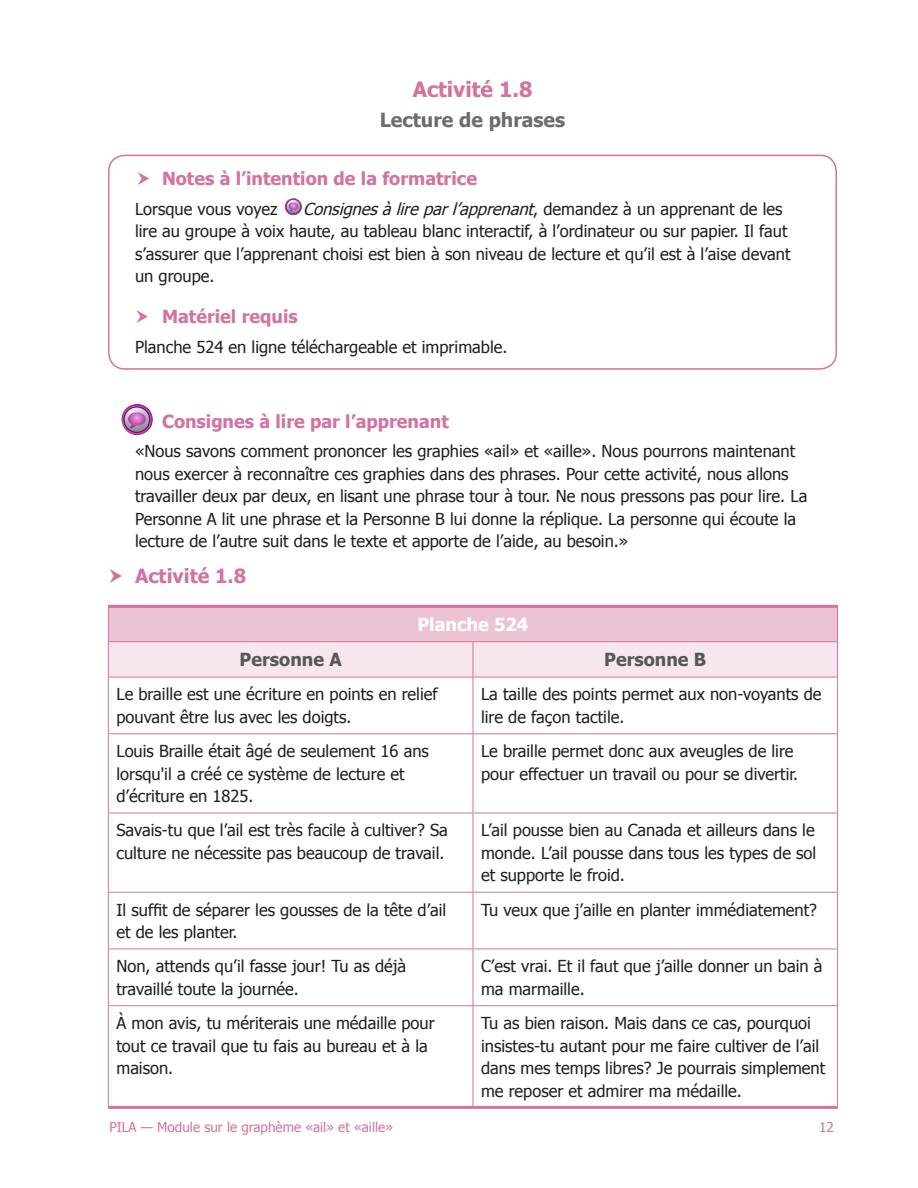
<style>
.page{position:relative;width:918px;height:1188px;background:#fff}
.page>*{position:absolute;margin:0;border:0;box-sizing:border-box;transform-origin:0 0}
.Activité_-_titre_mau{font:700 21px "Tahoma";color:#d1749f}
.Activité_-_sous-titr{font:700 19.5px "Tahoma";color:#6c6d70}
.Activité_x_x_mauve{font:700 19.5px "Tahoma";color:#d1749f}
.Activité_-_boîte_mau{font:700 18px "Tahoma";color:#d1749f}
.Tableau_titre_gris{font:700 18px "Tahoma";color:#57585a}
.Tableau_titre_blanc{font:700 18px "Tahoma";color:#fff}
.Tableau_texte_noir{font:16.5px/22.5px "Tahoma";color:#231f20}
.Activité_-_boîte_tex{font:16.5px/22.5px "Tahoma";color:#231f20}
.t1{font:13.5px "Tahoma";color:#d1749f}
.s1{font-style:italic}
</style>
<div class="page">
<div style="left:108px;top:155px;width:729px;height:215px;border:2px solid #d1749f;border-radius:16px"></div>
<img style="left:121px;top:404px;width:32px;height:31px">
<div style="left:108px;top:606px;width:730px;height:36px;background:#ebc3d5"></div>
<div style="left:109px;top:642px;width:728px;height:35px;background:#f7e6ed"></div>
<hr style="left:108px;top:642px;width:1px;height:35px;background:#d1749f">
<hr style="left:108px;top:641px;width:365px;height:1px;background:#d1749f">
<hr style="left:473px;top:642px;width:1px;height:35px;background:#d1749f">
<hr style="left:473px;top:641px;width:365px;height:1px;background:#d1749f">
<hr style="left:837px;top:642px;width:1px;height:35px;background:#d1749f">
<hr style="left:108px;top:605px;width:365px;height:3px;background:#d1749f">
<hr style="left:473px;top:605px;width:365px;height:3px;background:#d1749f">
<hr style="left:108px;top:608px;width:1px;height:33px;background:#d1749f">
<hr style="left:837px;top:608px;width:1px;height:33px;background:#d1749f">
<hr style="left:108px;top:677px;width:365px;height:1px;background:#d1749f">
<hr style="left:108px;top:677px;width:1px;height:56px;background:#d1749f">
<hr style="left:473px;top:677px;width:365px;height:1px;background:#d1749f">
<hr style="left:473px;top:677px;width:1px;height:56px;background:#d1749f">
<hr style="left:837px;top:677px;width:1px;height:56px;background:#d1749f">
<hr style="left:108px;top:733px;width:365px;height:1px;background:#d1749f">
<hr style="left:108px;top:734px;width:1px;height:79px;background:#d1749f">
<hr style="left:473px;top:733px;width:365px;height:1px;background:#d1749f">
<hr style="left:473px;top:734px;width:1px;height:79px;background:#d1749f">
<hr style="left:837px;top:734px;width:1px;height:79px;background:#d1749f">
<hr style="left:108px;top:813px;width:365px;height:1px;background:#d1749f">
<hr style="left:108px;top:813px;width:1px;height:79px;background:#d1749f">
<hr style="left:473px;top:813px;width:365px;height:1px;background:#d1749f">
<hr style="left:473px;top:813px;width:1px;height:79px;background:#d1749f">
<hr style="left:837px;top:813px;width:1px;height:79px;background:#d1749f">
<hr style="left:108px;top:892px;width:365px;height:1px;background:#d1749f">
<hr style="left:108px;top:893px;width:1px;height:56px;background:#d1749f">
<hr style="left:473px;top:892px;width:365px;height:1px;background:#d1749f">
<hr style="left:473px;top:893px;width:1px;height:56px;background:#d1749f">
<hr style="left:837px;top:893px;width:1px;height:56px;background:#d1749f">
<hr style="left:108px;top:949px;width:365px;height:1px;background:#d1749f">
<hr style="left:108px;top:949px;width:1px;height:56px;background:#d1749f">
<hr style="left:473px;top:949px;width:365px;height:1px;background:#d1749f">
<hr style="left:473px;top:949px;width:1px;height:56px;background:#d1749f">
<hr style="left:837px;top:949px;width:1px;height:56px;background:#d1749f">
<hr style="left:108px;top:1005px;width:365px;height:1px;background:#d1749f">
<hr style="left:108px;top:1006px;width:1px;height:100px;background:#d1749f">
<hr style="left:473px;top:1005px;width:365px;height:1px;background:#d1749f">
<hr style="left:473px;top:1006px;width:1px;height:100px;background:#d1749f">
<hr style="left:837px;top:1006px;width:1px;height:100px;background:#d1749f">
<hr style="left:108px;top:1106px;width:365px;height:3px;background:#d1749f">
<hr style="left:473px;top:1106px;width:365px;height:3px;background:#d1749f">
<img style="left:285px;top:198px;width:17px;height:17px">
<svg style="left:135px;top:428px;width:18px;height:1px"></svg>
<p class="Activité_-_titre_mau" style="left:413px;top:74px;width:121px">Activité 1.8</p>
<p class="Activité_-_sous-titr" style="left:380px;top:107px;width:187px">Lecture de phrases</p>
<p class="Activité_-_boîte_mau" style="left:162px;top:166px;width:317px">Notes à l’intention de la formatrice</p>
<p class="Activité_-_boîte_tex" style="left:135px;top:197px;width:144px">Lorsque vous voyez</p>
<p class="Activité_-_boîte_tex" style="left:135px;top:197px;width:657px;text-indent:168px"><span class="s1">Consignesàlireparl’apprenant</span>, d e m a n d e z à u n a p p r e n a n t d e l e s lire au groupe à voix haute, au tableau blanc interactif, à l’ordinateur ou sur papier. Il faut s’assurer que l’apprenant choisi est bien à son niveau de lecture et qu’il est à l’aise devant un groupe.</p>
<p class="Activité_-_boîte_mau" style="left:162px;top:304px;width:137px">Matériel requis</p>
<p class="Activité_-_boîte_tex" style="left:135px;top:335px;width:374px">Planche 524 en ligne téléchargeable et imprimable.</p>
<p class="Activité_-_boîte_mau" style="left:162px;top:408px;width:288px">Consignes à lire par l’apprenant</p>
<p class="Activité_-_boîte_tex" style="left:135px;top:439px;width:674px">«Nous savons comment prononcer les graphies «ail» et «aille». Nous pourrons maintenant nous exercer à reconnaître ces graphies dans des phrases. Pour cette activité, nous allons travailler deux par deux, en lisant une phrase tour à tour. Ne nous pressons pas pour lire. La Personne A lit une phrase et la Personne B lui donne la réplique. La personne qui écoute la lecture de l’autre suit dans le texte et apporte de l’aide, au besoin.»</p>
<p class="Activité_x_x_mauve" style="left:135px;top:562px;width:113px">Activité 1.8</p>
<p class="Tableau_titre_blanc" style="left:417px;top:612px;width:112px">Planche 524</p>
<p class="Tableau_titre_gris" style="left:240px;top:647px;width:104px">Personne A</p>
<p class="Tableau_titre_gris" style="left:604px;top:647px;width:104px">Personne B</p>
<p class="Tableau_texte_noir" style="left:116px;top:682px;width:323px">Le braille est une écriture en points en relief pouvant être lus avec les doigts.</p>
<p class="Tableau_texte_noir" style="left:481px;top:682px;width:342px">La taille des points permet aux non-voyants de lire de façon tactile.</p>
<p class="Tableau_texte_noir" style="left:116px;top:739px;width:314px">Louis Braille était âgé de seulement 16 ans lorsqu'il a créé ce système de lecture et d’écriture en 1825.</p>
<p class="Tableau_texte_noir" style="left:481px;top:739px;width:319px">Le braille permet donc aux aveugles de lire pour effectuer un travail ou pour se divertir.</p>
<p class="Tableau_texte_noir" style="left:116px;top:818px;width:333px">Savais-tu que l’ail est très facile à cultiver? Sa culture ne nécessite pas beaucoup de travail.</p>
<p class="Tableau_texte_noir" style="left:481px;top:818px;width:337px;text-align:justify">L’ail pousse bien au Canada et ailleurs dans le monde. L’ail pousse dans tous les types de sol et supporte le froid.</p>
<p class="Tableau_texte_noir" style="left:116px;top:898px;width:331px">Il suffit de séparer les gousses de la tête d’ail et de les planter.</p>
<p class="Tableau_texte_noir" style="left:481px;top:898px;width:338px">Tu veux que j’aille en planter immédiatement?</p>
<p class="Tableau_texte_noir" style="left:116px;top:954px;width:291px">Non, attends qu’il fasse jour! Tu as déjà travaillé toute la journée.</p>
<p class="Tableau_texte_noir" style="left:481px;top:954px;width:343px">C’est vrai. Et il faut que j’aille donner un bain à ma marmaille.</p>
<p class="Tableau_texte_noir" style="left:116px;top:1011px;width:320px">À mon avis, tu mériterais une médaille pour tout ce travail que tu fais au bureau et à la maison.</p>
<p class="Tableau_texte_noir" style="left:481px;top:1011px;width:346px">Tu as bien raison. Mais dans ce cas, pourquoi insistes-tu autant pour me faire cultiver de l’ail dans mes temps libres? Je pourrais simplement me reposer et admirer ma médaille.</p>
<p class="t1" style="left:110px;top:1118px;width:285px">PILA — Module sur le graphème «ail» et «aille»</p>
<p class="t1" style="left:819px;top:1118px;width:16px">12</p>
</div>
